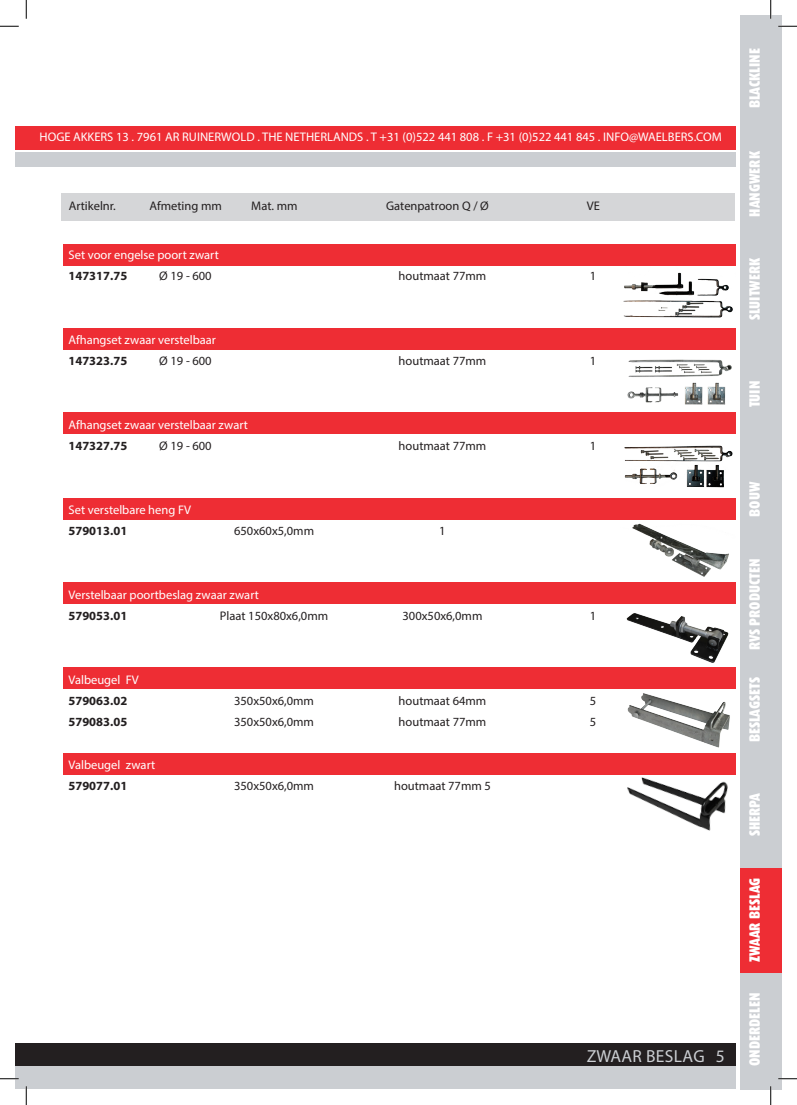
<style>
.page{position:relative;width:797px;height:1105px;background:#fff}
.page>*{position:absolute;margin:0;border:0;box-sizing:border-box;transform-origin:0 0}
.t1{font:17.5px "Myriad Pro";letter-spacing:.02em;color:#cbced2}
.t2{font:900 15px "Dax Condensed";color:#fff}
.t3{font:12.5px "Myriad Pro";color:#fff}
.t4{font:12.5px "Myriad Pro";color:#231f20}
.t5{font:700 12.5px "Myriad Pro";color:#231f20}
</style>
<div class="page">
<div style="left:739px;top:972px;width:42px;height:117px;background:#cbced2"></div>
<div style="left:739px;top:867px;width:42px;height:105px;background:#ee2d34"></div>
<div style="left:739px;top:762px;width:42px;height:105px;background:#cbced2"></div>
<div style="left:739px;top:657px;width:42px;height:105px;background:#cbced2"></div>
<div style="left:739px;top:552px;width:42px;height:105px;background:#cbced2"></div>
<div style="left:739px;top:447px;width:42px;height:105px;background:#cbced2"></div>
<div style="left:739px;top:342px;width:42px;height:105px;background:#cbced2"></div>
<div style="left:739px;top:236px;width:42px;height:106px;background:#cbced2"></div>
<div style="left:739px;top:131px;width:42px;height:105px;background:#cbced2"></div>
<div style="left:739px;top:16px;width:42px;height:115px;background:#cbced2"></div>
<div style="left:16px;top:152px;width:719px;height:15px;background:#cbced2"></div>
<div style="left:62px;top:193px;width:673px;height:27px;background:#d5d6d8"></div>
<div style="left:16px;top:126px;width:719px;height:23px;background:#ee2d34"></div>
<div style="left:16px;top:1043px;width:719px;height:23px;background:#231f20"></div>
<div style="left:16px;top:1066px;width:719px;height:22px;background:#cbced2"></div>
<div style="left:63px;top:244px;width:672px;height:21px;background:#ee2d34"></div>
<div style="left:63px;top:328px;width:672px;height:22px;background:#ee2d34"></div>
<div style="left:63px;top:412px;width:672px;height:22px;background:#ee2d34"></div>
<div style="left:63px;top:498px;width:672px;height:22px;background:#ee2d34"></div>
<div style="left:63px;top:582px;width:672px;height:22px;background:#ee2d34"></div>
<div style="left:63px;top:667px;width:672px;height:22px;background:#ee2d34"></div>
<div style="left:63px;top:753px;width:672px;height:22px;background:#ee2d34"></div>
<img style="left:627px;top:359px;width:105px;height:46px">
<img style="left:627px;top:693px;width:103px;height:55px">
<img style="left:624px;top:445px;width:109px;height:43px">
<img style="left:627px;top:777px;width:101px;height:54px">
<img style="left:632px;top:523px;width:97px;height:54px">
<img style="left:623px;top:272px;width:110px;height:46px">
<img style="left:626px;top:613px;width:103px;height:50px">
<svg style="left:0;top:25px;width:19px;height:2px"></svg>
<svg style="left:778px;top:25px;width:19px;height:2px"></svg>
<svg style="left:0;top:1078px;width:19px;height:1px"></svg>
<svg style="left:778px;top:1078px;width:19px;height:1px"></svg>
<svg style="left:25px;top:0;width:2px;height:19px"></svg>
<svg style="left:25px;top:1086px;width:2px;height:19px"></svg>
<svg style="left:770px;top:0;width:1px;height:19px"></svg>
<svg style="left:770px;top:1086px;width:1px;height:19px"></svg>
<p class="t3" style="left:40px;top:129px;width:684px">HOGE AKKERS 13 . 7961 AR RUINERWOLD . THE NETHERLANDS . T +31 (0)522 441 808 . F +31 (0)522 441 845 . INFO@WAELBERS.COM</p>
<p class="t4" style="left:69px;top:198px;width:49px">Artikelnr.</p>
<p class="t4" style="left:150px;top:198px;width:74px">Afmeting mm</p>
<p class="t4" style="left:251px;top:198px;width:48px">Mat. mm</p>
<p class="t4" style="left:386px;top:198px;width:104px">Gatenpatroon Q / Ø</p>
<p class="t4" style="left:587px;top:198px;width:15px">VE</p>
<p class="t3" style="left:68px;top:247px;width:152px">Set voor engelse poort zwart</p>
<p class="t5" style="left:68px;top:268px;width:60px">147317.75</p>
<p class="t4" style="left:159px;top:268px;width:54px">Ø 19 - 600</p>
<p class="t4" style="left:398px;top:268px;width:89px">houtmaat 77mm</p>
<p class="t4" style="left:590px;top:268px;width:8px">1</p>
<p class="t3" style="left:68px;top:332px;width:149px">Afhangset zwaar verstelbaar</p>
<p class="t5" style="left:68px;top:353px;width:60px">147323.75</p>
<p class="t4" style="left:159px;top:353px;width:54px">Ø 19 - 600</p>
<p class="t4" style="left:398px;top:353px;width:89px">houtmaat 77mm</p>
<p class="t4" style="left:590px;top:353px;width:8px">1</p>
<p class="t3" style="left:68px;top:417px;width:181px">Afhangset zwaar verstelbaar zwart</p>
<p class="t5" style="left:68px;top:438px;width:60px">147327.75</p>
<p class="t4" style="left:159px;top:438px;width:54px">Ø 19 - 600</p>
<p class="t4" style="left:398px;top:438px;width:89px">houtmaat 77mm</p>
<p class="t4" style="left:590px;top:438px;width:8px">1</p>
<p class="t3" style="left:68px;top:502px;width:124px">Set verstelbare heng FV</p>
<p class="t5" style="left:68px;top:523px;width:60px">579013.01</p>
<p class="t4" style="left:234px;top:523px;width:81px">650x60x5,0mm</p>
<p class="t4" style="left:439px;top:523px;width:8px">1</p>
<p class="t3" style="left:68px;top:587px;width:192px">Verstelbaar poortbeslag zwaar zwart</p>
<p class="t5" style="left:68px;top:608px;width:60px">579053.01</p>
<p class="t4" style="left:220px;top:608px;width:110px">Plaat 150x80x6,0mm</p>
<p class="t4" style="left:402px;top:608px;width:81px">300x50x6,0mm</p>
<p class="t4" style="left:590px;top:608px;width:8px">1</p>
<p class="t3" style="left:68px;top:672px;width:72px">Valbeugel FV</p>
<p class="t5" style="left:68px;top:693px;width:60px">579063.02</p>
<p class="t4" style="left:234px;top:693px;width:81px">350x50x6,0mm</p>
<p class="t4" style="left:398px;top:693px;width:89px">houtmaat 64mm</p>
<p class="t4" style="left:590px;top:693px;width:8px">5</p>
<p class="t5" style="left:68px;top:714px;width:60px">579083.05</p>
<p class="t4" style="left:234px;top:714px;width:81px">350x50x6,0mm</p>
<p class="t4" style="left:398px;top:714px;width:89px">houtmaat 77mm</p>
<p class="t4" style="left:590px;top:714px;width:8px">5</p>
<p class="t3" style="left:68px;top:757px;width:88px">Valbeugel zwart</p>
<p class="t5" style="left:68px;top:778px;width:60px">579077.01</p>
<p class="t4" style="left:234px;top:778px;width:81px">350x50x6,0mm</p>
<p class="t4" style="left:394px;top:778px;width:98px">houtmaat 77mm 5</p>
<h1 class="t1" style="left:587px;top:1045px;width:140px">ZWAAR BESLAG 5</h1>
<p class="t2" style="left:746px;top:108px;width:61px;rotate:-90deg">BLACKLINE</p>
<p class="t2" style="left:746px;top:217px;width:67px;rotate:-90deg">HANGWERK</p>
<p class="t2" style="left:746px;top:320px;width:64px;rotate:-90deg">SLUITWERK</p>
<p class="t2" style="left:746px;top:407px;width:28px;rotate:-90deg">TUIN</p>
<p class="t2" style="left:746px;top:517px;width:36px;rotate:-90deg">BOUW</p>
<p class="t2" style="left:746px;top:650px;width:93px;rotate:-90deg">RVS PRODUCTEN</p>
<p class="t2" style="left:746px;top:742px;width:67px;rotate:-90deg">BESLAGSETS</p>
<p class="t2" style="left:746px;top:836px;width:45px;rotate:-90deg">SHERPA</p>
<p class="t2" style="left:746px;top:962px;width:86px;rotate:-90deg">ZWAAR BESLAG</p>
<p class="t2" style="left:746px;top:1066px;width:75px;rotate:-90deg">ONDERDELEN</p>
</div>
